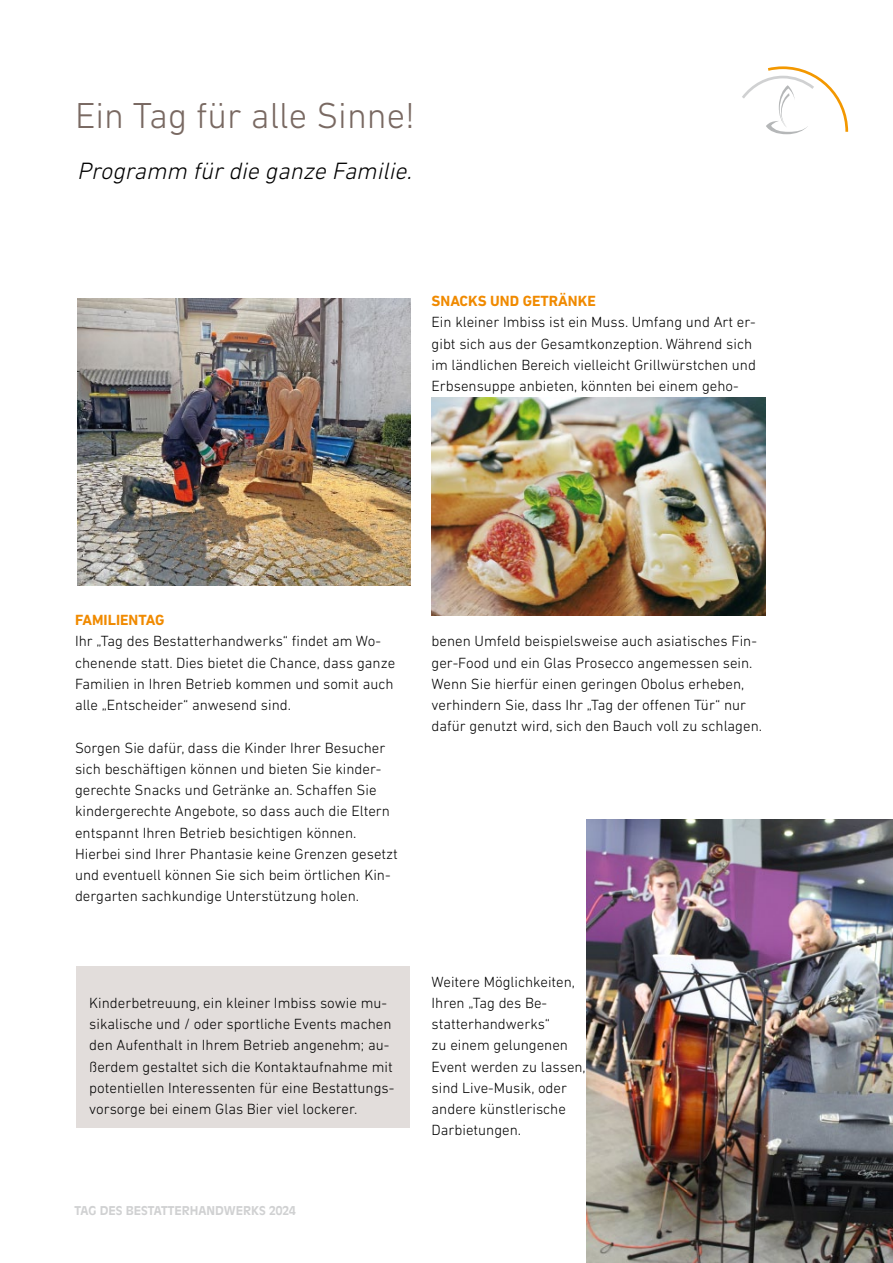
<style>
.page{position:relative;width:893px;height:1263px;background:#fff}
.page>*{position:absolute;margin:0;border:0;box-sizing:border-box;transform-origin:0 0}
.t1{font:300 36.75px "DIN Next LT Pro";color:#796962}
.t2{font:italic 300 24px "DIN Next LT Pro";color:#000}
.t3{font:300 15px/21.3px "DIN Next LT Pro";color:#000}
.t4{font:700 15px "DIN Next LT Pro";color:#f08a00}
.t5{font:700 12px "Antique Olive";color:#d0d1d2}
</style>
<div class="page">
<svg style="left:742px;top:66px;width:107px;height:68px"></svg>
<div style="left:77px;top:966px;width:333px;height:161px;background:#e2dddb"></div>
<img style="left:587px;top:819px;width:306px;height:444px">
<img style="left:432px;top:397px;width:333px;height:219px">
<img style="left:77px;top:299px;width:333px;height:286px">
<h1 class="t1" style="left:75px;top:94px;width:342px">Ein Tag für alle Sinne!</h1>
<h2 class="t2" style="left:77px;top:157px;width:342px">Programm fürdie ganze Familie.</h2>
<p class="t4" style="left:432px;top:292px;width:166px">SNACKS UND GETRÄNKE</p>
<p class="t3" style="left:432px;top:311px;width:326px">Ein kleiner Imbiss ist ein Muss. Umfang und Art er&shy;gibt sich aus der Gesamtkonzeption. Während sich im ländlichen Bereich vielleicht Grillwürstchen und Erbsensuppe anbieten, könnten bei einem geho-</p>
<p class="t4" style="left:75px;top:611px;width:91px">FAMILIENTAG</p>
<p class="t3" style="left:75px;top:630px;width:322px">Ihr „Tag des Bestatterhandwerks“ findet am Wo&shy;chenende statt. Dies bietet die Chance, dass ganze Familien in Ihren Betrieb kommen und somit auch alle „Entscheider“ anwesend sind.</p>
<p class="t3" style="left:75px;top:737px;width:324px">Sorgen Sie dafür, dass die Kinder Ihrer Besucher sich beschäftigen können und bieten Sie kinder&shy;gerechte Snacks und Getränke an. Schaffen Sie kindergerechte Angebote, so dass auch die Eltern entspannt Ihren Betrieb besichtigen können.<br>Hierbei sind Ihrer Phantasie keine Grenzen gesetzt und eventuell können Sie sich beim örtlichen Kin&shy;dergarten sachkundige Unterstützung holen.</p>
<p class="t3" style="left:89px;top:992px;width:307px">Kinderbetreuung, ein kleiner Imbiss sowie mu&shy;sikalische und / oder sportliche Events machen den Aufenthalt in Ihrem Betrieb angenehm; au&shy;ßerdem gestaltet sich die Kontaktaufnahme mit potentiellen Interessenten für eine Bestattungs&shy;vorsorge bei einem Glas Bier viel lockerer.</p>
<p class="t5" style="left:74px;top:1203px;width:223px">TAG DES BESTATTERHANDWERKS 2024</p>
<p class="t3" style="left:432px;top:630px;width:332px">benen Umfeld beispielsweise auch asiatisches Fin&shy;ger-Food und ein Glas Prosecco angemessen sein.<br>Wenn Sie hierfür einen geringen Obolus erheben, verhindern Sie, dass Ihr „Tag der offenen Tür“ nur dafür genutzt wird, sich den Bauch voll zu schlagen.</p>
<p class="t3" style="left:432px;top:970px;width:156px">Weitere Möglichkeiten,<br>Ihren „Tag des Be&shy;statterhandwerks“<br>zu einem gelungenen<br>Event werden zu lassen, sind Live-Musik, oder andere künstlerische<br>Darbietungen.</p>
</div>
